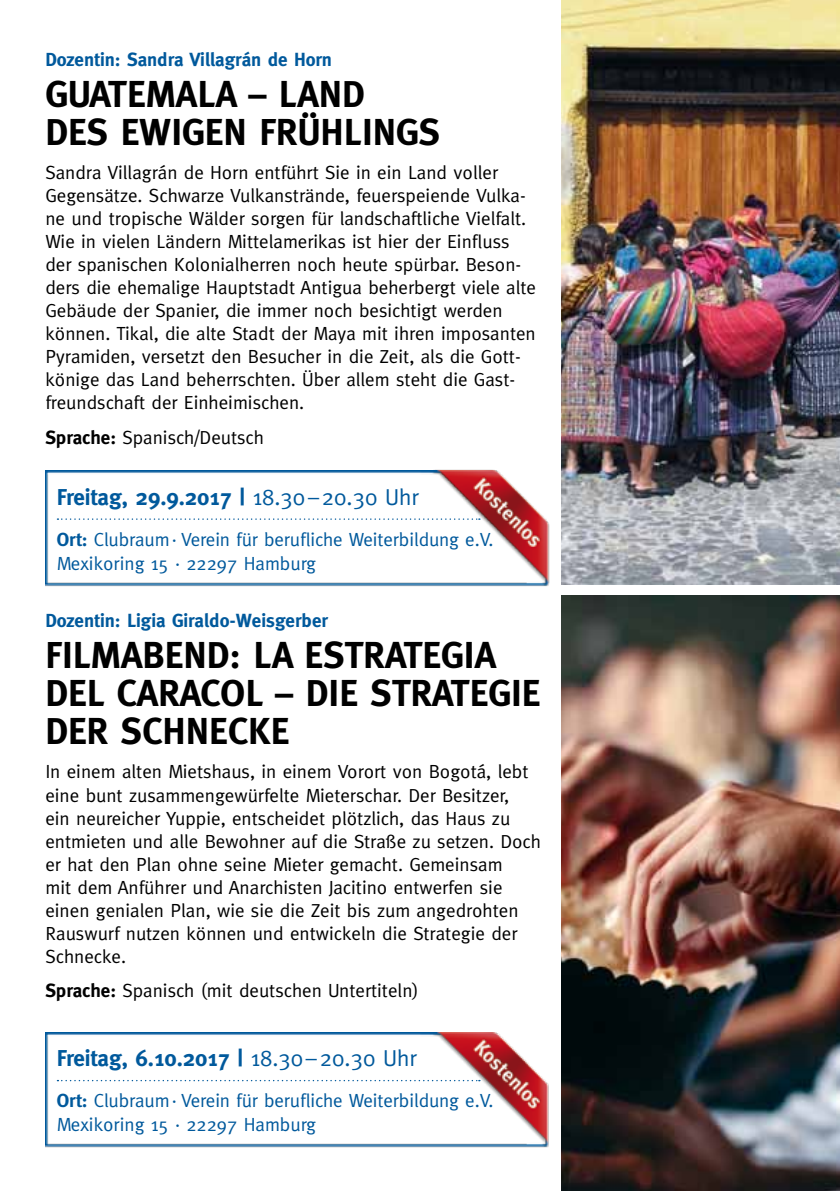
<style>
.page{position:relative;width:840px;height:1191px;background:#fff}
.page>*{position:absolute;margin:0;border:0;box-sizing:border-box;transform-origin:0 0}
.t1{font:700 37.6px/38px "Meta";letter-spacing:.105em;color:#000}
.t2{font:700 37.6px/38px "Meta";letter-spacing:.04em;color:#000}
.t3{font:700 23px "Meta";color:#00599c}
.t4{font:19px/23px "Meta";color:#000}
.t5{font:19px/24px "Meta";letter-spacing:-.005em;color:#00599c}
.t6{font:700 19px "Meta";color:#00599c}
.s1{font-weight:700}
.s2{font-weight:400}
</style>
<div class="page">
<img style="left:561px;top:0;width:278px;height:584px">
<img style="left:561px;top:595px;width:278px;height:596px">
<img style="left:380px;top:469px;width:118px;height:2px">
<img style="left:45px;top:471px;width:505px;height:116px">
<img style="left:45px;top:1032px;width:504px;height:116px">
<svg style="left:57px;top:1080px;width:422px;height:1px"></svg>
<p class="t6" style="left:45px;top:48px;width:288px">Dozentin: Sandra Villagrán de Horn</p>
<h1 class="t2" style="left:45px;top:74px;width:396px">Guatemala – Land<br>des ewigen Frühlings</h1>
<p class="t4" style="left:45px;top:161px;width:492px">Sandra Villagrán de Horn entführt Sie in ein Land voller Gegensätze. Schwarze Vulkanstrände, feuerspeiende Vulka&shy;ne und tropische Wälder sorgen für landschaftliche Vielfalt.<br>Wie in vielen Ländern Mittelamerikas ist hier der Einfluss der spanischen Kolonialherren noch heute spürbar. Beson&shy;ders die ehemalige Hauptstadt Antigua beherbergt viele alte Gebäude der Spanier, die immer noch besichtigt werden können. Tikal, die alte Stadt der Maya mit ihren imposanten Pyramiden, versetzt den Besucher in die Zeit, als die Gott&shy;könige das Land beherrschten. Über allem steht die Gast&shy;freundschaft der Einheimischen.</p>
<p class="t4" style="left:45px;top:425px;width:220px"><span class="s1">Sprache:</span> Spanisch/Deutsch</p>
<p class="t3" style="left:57px;top:483px;width:363px">Freitag, 29.9.2017 | <span class="s2">18.30–20.30 Uhr</span></p>
<p class="t5" style="left:57px;top:527px;width:438px"><span class="s1">Ort:</span> Clubraum· Verein für berufliche Weiterbildung e.V.<br>Mexikoring 15 · 22297 Hamburg</p>
<p class="t6" style="left:45px;top:609px;width:284px">Dozentin: Ligia Giraldo-Weisgerber</p>
<h1 class="t1" style="left:45px;top:636px;width:493px">Filmabe nd: La estrateg ia del caracol – Die Strateg ie der Schnecke</h1>
<p class="t4" style="left:45px;top:760px;width:497px">In einem alten Mietshaus, in einem Vorort von Bogotá, lebt eine bunt zusammengewürfelte Mieterschar. Der Besitzer,<br>ein neureicher Yuppie, entscheidet plötzlich, das Haus zu entmieten und alle Bewohner auf die Straße zu setzen. Doch er hat den Plan ohne seine Mieter gemacht. Gemeinsam<br>mit dem Anführer und Anarchisten Jacitino entwerfen sie einen genialen Plan, wie sie die Zeit bis zum angedrohten Rauswurf nutzen können und entwickeln die Strategie der Schnecke.</p>
<p class="t4" style="left:45px;top:978px;width:374px"><span class="s1">Sprache:</span> Spanisch (mit deutschen Untertiteln)</p>
<p class="t3" style="left:57px;top:1045px;width:361px">Freitag, 6.10.2017 | <span class="s2">18.30–20.30 Uhr</span></p>
<p class="t5" style="left:57px;top:1088px;width:438px"><span class="s1">Ort:</span> Clubraum· Verein für berufliche Weiterbildung e.V.<br>Mexikoring 15 · 22297 Hamburg</p>
</div>
